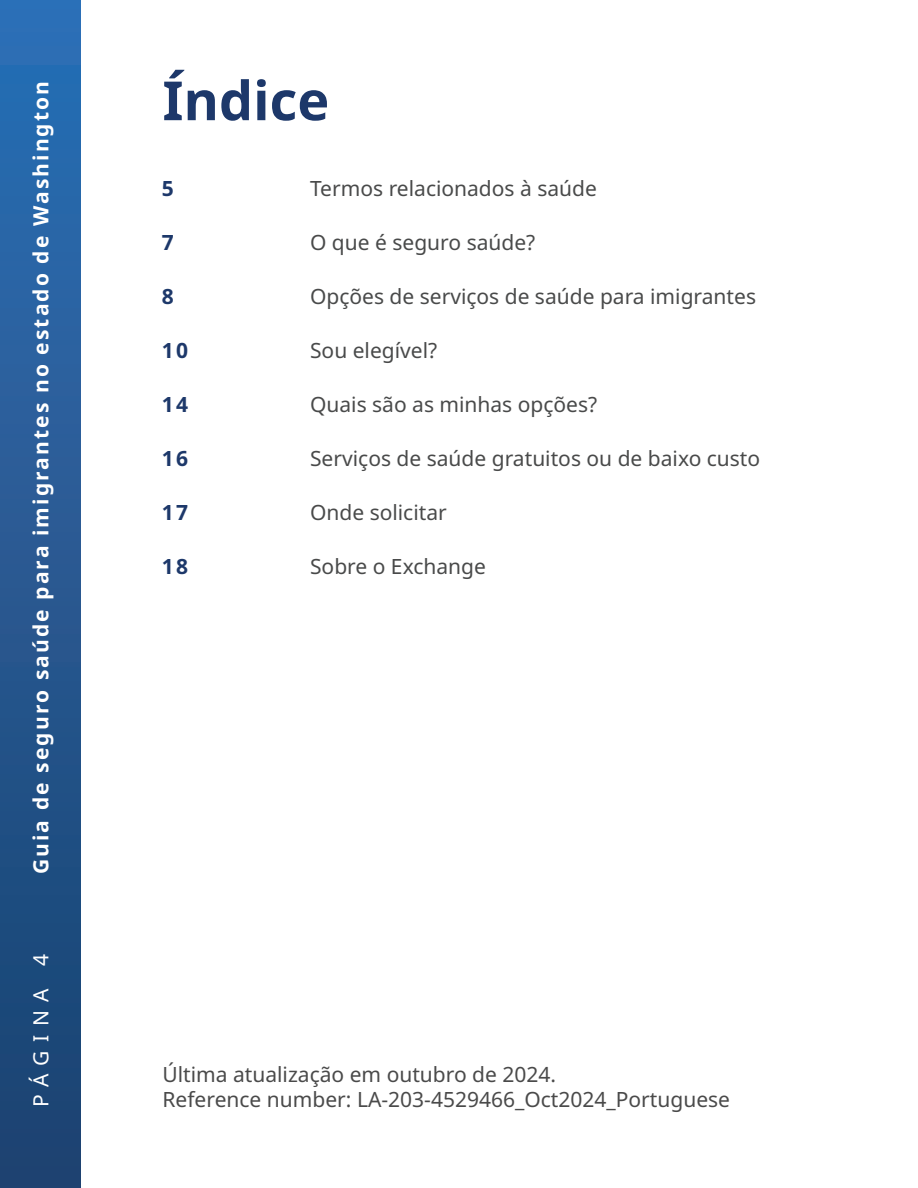
<style>
.page{position:relative;width:918px;height:1188px;background:#fff}
.page>*{position:absolute;margin:0;border:0;box-sizing:border-box;transform-origin:0 0}
.t1{font:700 54px "Noto Sans";color:#1d386a}
.t2{font:21px "Noto Sans";color:#494a4a}
.t3{font:21px "Noto Sans";color:#4a4a4a}
.t4{font:700 21px "Noto Sans";letter-spacing:.1em;color:#fff}
.t5{font:700 21px "Noto Sans";letter-spacing:.1em;color:#1d386a}
.t6{font:21px "Noto Sans";letter-spacing:.4em;color:#fff}
</style>
<div class="page">
<div style="left:0;top:0;width:81px;height:1188px;background:linear-gradient(to bottom,#2d6fb5,#1c416e)"></div>
<p class="t4" style="left:26px;top:874px;width:795px;rotate:-90deg">Guia de seguro saúde para imigrantes no estado de Washington</p>
<p class="t6" style="left:26px;top:1107px;width:154px;rotate:-90deg">PÁGINA 4</p>
<p class="t1" style="left:162px;top:62px;width:168px">Índice</p>
<p class="t5" style="left:162px;top:174px;width:14px">5</p>
<p class="t5" style="left:162px;top:228px;width:14px">7</p>
<p class="t5" style="left:162px;top:282px;width:14px">8</p>
<p class="t5" style="left:162px;top:336px;width:28px">10</p>
<p class="t5" style="left:162px;top:390px;width:28px">14</p>
<p class="t5" style="left:162px;top:444px;width:28px">16</p>
<p class="t5" style="left:162px;top:498px;width:28px">17</p>
<p class="t5" style="left:162px;top:552px;width:28px">18</p>
<p class="t2" style="left:310px;top:174px;width:288px">Termos relacionados à saúde</p>
<p class="t2" style="left:310px;top:228px;width:227px">O que é seguro saúde?</p>
<p class="t2" style="left:310px;top:282px;width:447px">Opções de serviços de saúde para imigrantes</p>
<p class="t2" style="left:310px;top:336px;width:129px">Sou elegível?</p>
<p class="t2" style="left:310px;top:390px;width:289px">Quais são as minhas opções?</p>
<p class="t2" style="left:310px;top:444px;width:452px">Serviços de saúde gratuitos ou de baixo custo</p>
<p class="t2" style="left:310px;top:498px;width:138px">Onde solicitar</p>
<p class="t2" style="left:310px;top:552px;width:177px">Sobre o Exchange</p>
<p class="t3" style="left:162px;top:1059px;width:395px">Última atualização em outubro de 2024.</p>
<p class="t3" style="left:162px;top:1085px;width:569px">Reference number: LA-203-4529466_Oct2024_Portuguese</p>
</div>
